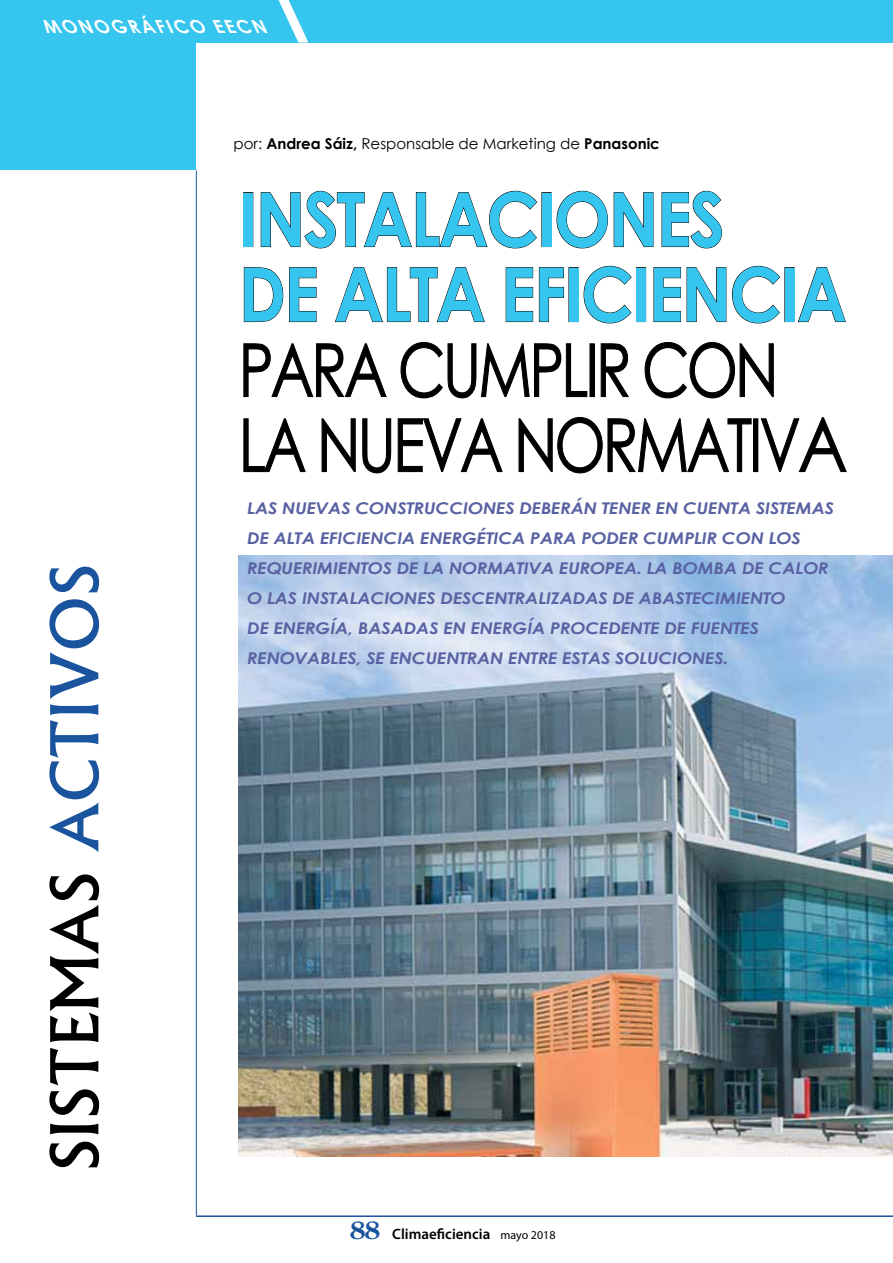
<style>
.page{position:relative;width:893px;height:1263px;background:#fff}
.page>*{position:absolute;margin:0;border:0;box-sizing:border-box;transform-origin:0 0}
.t1{font:700 75px/75px "Century Gothic";letter-spacing:-.03em;color:#36c5ee;scale:.9 1}
.t2{font:73.5px/75px "Century Gothic";letter-spacing:-.05em;color:#000;scale:.8 1}
.t3{font:500 63px "Albertus";color:#000}
.t4{font:italic 700 18px "Century Gothic";color:#fff}
.t5{font:italic 700 16.2px/30px "Century Gothic";letter-spacing:-.01em;color:#5962a2;scale:1.11 1}
.t6{font:15px "Century Gothic";color:#000}
.t7{font:600 15px "Myriad Pro";color:#000}
.s1{color:#1a539e}
.s2{font-weight:700}
.s3{font-size:75px}
.s4{font-family:"Century Old Style Std";font-weight:700;font-size:24px;color:#1a539e}
.s5{font-weight:400;font-size:12px}
</style>
<div class="page">
<div style="left:0;top:0;width:893px;height:43px;background:#36c5ee"></div>
<svg style="left:279px;top:0;width:29px;height:43px"></svg>
<div style="left:0;top:9px;width:196px;height:161px;background:#36c5ee"></div>
<hr style="left:196px;top:170px;width:1px;height:1045px;background:#1a539e">
<hr style="left:196px;top:1215px;width:697px;height:2px;background:#1a539e">
<img style="left:239px;top:555px;width:654px;height:601px">
<svg style="left:260px;top:191px;width:277px;height:58px"></svg>
<svg style="left:556px;top:191px;width:98px;height:58px"></svg>
<svg style="left:661px;top:191px;width:61px;height:58px"></svg>
<svg style="left:244px;top:267px;width:39px;height:55px"></svg>
<svg style="left:289px;top:267px;width:28px;height:55px"></svg>
<svg style="left:335px;top:267px;width:150px;height:55px"></svg>
<svg style="left:505px;top:267px;width:28px;height:55px"></svg>
<svg style="left:539px;top:267px;width:25px;height:55px"></svg>
<svg style="left:583px;top:266px;width:49px;height:58px"></svg>
<div style="left:636px;top:268px;width:10px;height:54px;border:1px solid #000"></div>
<svg style="left:653px;top:266px;width:127px;height:58px"></svg>
<svg style="left:798px;top:267px;width:48px;height:55px"></svg>
<svg style="left:243px;top:343px;width:144px;height:54px"></svg>
<svg style="left:400px;top:342px;width:188px;height:57px"></svg>
<svg style="left:600px;top:343px;width:29px;height:54px"></svg>
<svg style="left:644px;top:342px;width:130px;height:57px"></svg>
<svg style="left:243px;top:418px;width:63px;height:54px"></svg>
<svg style="left:321px;top:418px;width:35px;height:54px"></svg>
<svg style="left:362px;top:418px;width:29px;height:56px"></svg>
<svg style="left:397px;top:418px;width:106px;height:54px"></svg>
<svg style="left:518px;top:417px;width:234px;height:57px"></svg>
<svg style="left:761px;top:417px;width:86px;height:55px"></svg>
<p class="t4" style="left:47px;top:12px;width:236px">MONOGRÁFICOEECN</p>
<h3 class="t3" style="left:36px;top:1171px;width:609px;rotate:-90deg">SISTEMAS <span class="s1">ACTIVOS</span></h3>
<p class="t6" style="left:234px;top:134px;width:428px">por: <span class="s2">Andrea Sáiz,</span> Responsable de Marketing de <span class="s2">Panasonic</span></p>
<h1 class="t1" style="left:239px;top:178px;width:677px">INSTALACIONES<br>DE ALTA EFICIENCIA</h1>
<h2 class="t2" style="left:239px;top:331px;width:763px">PARA CUMPLIR CON<br>LA NUEVA NORMATIV<span class="s3">A</span></h2>
<p class="t5" style="left:247px;top:492px;width:530px">LAS NUEVAS CONSTRUCCIONES DEBERÁN TENER EN CUENTA SISTEMAS DE ALTA EFICIENCIA ENERGÉTICA PARA PODER CUMPLIR CON LOS REQUERIMIENTOS DE LA NORMATIVA EUROPEA. LA BOMBA DE CALOR O LAS INSTALACIONES DESCENTRALIZADAS DE ABASTECIMIENTO<br>DE ENERGÍA, BASADAS EN ENERGÍA PROCEDENTE DE FUENTES RENOVABLES, SE ENCUENTRAN ENTRE ESTAS SOLUCIONES.</p>
<p class="t7" style="left:350px;top:1226px;width:207px"><span class="s4">88</span> Climaeficiencia <span class="s5">mayo 2018</span></p>
</div>
